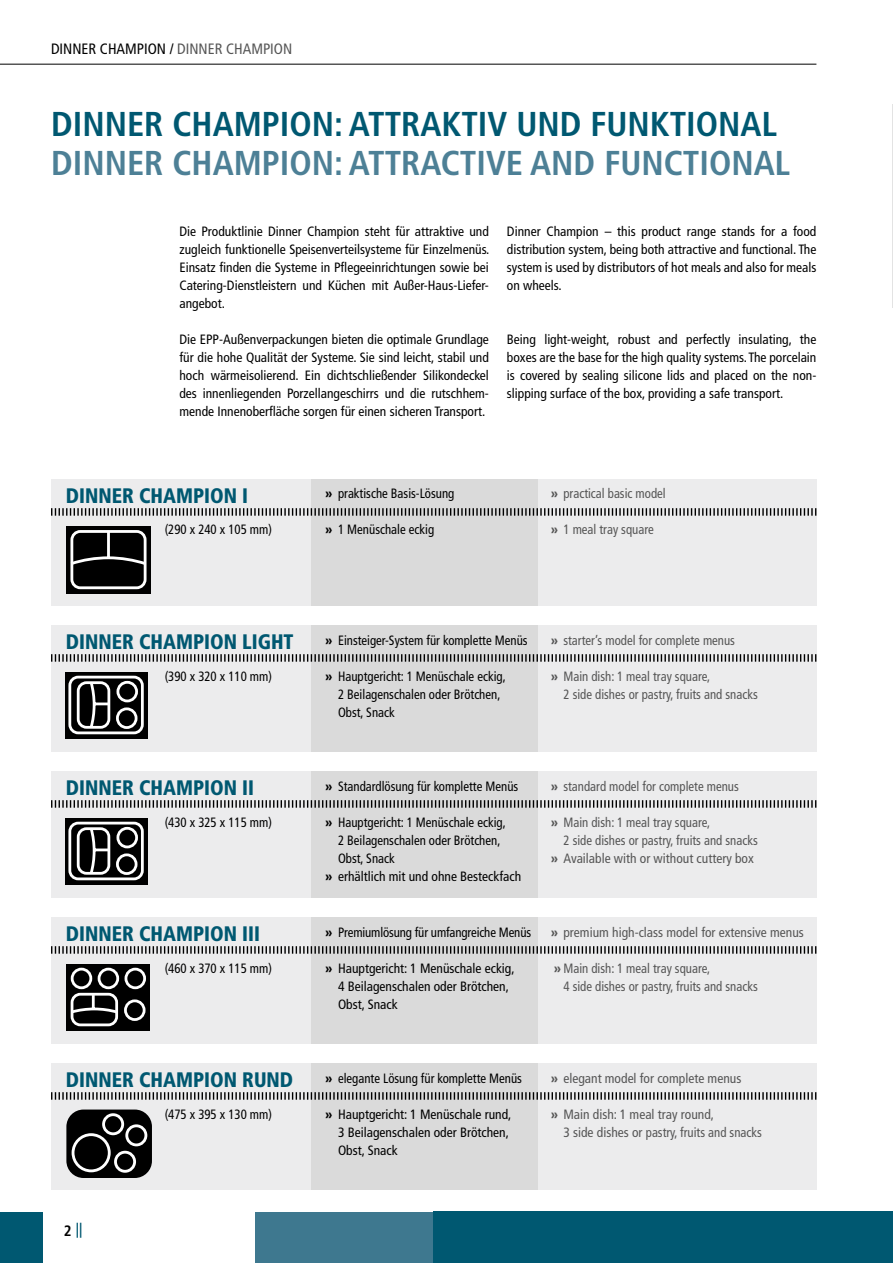
<style>
.page{position:relative;width:893px;height:1263px;background:#fff}
.page>*{position:absolute;margin:0;border:0;box-sizing:border-box;transform-origin:0 0}
.t1{font:700 condensed 34.5px "Frutiger";color:#4d8096}
.t2{font:700 condensed 34.5px "Frutiger";color:#005871}
.t3{font:900 condensed 21px "Frutiger";color:#005871;scale:.95 1}
.t4{font:condensed 15px "Frutiger";color:#000}
.t5{font:700 condensed 15px "Frutiger";color:#005871}
.t6{font:condensed 13.5px/18px "Frutiger";color:#000;text-align:justify}
.t7{font:condensed 13.5px/18px "Frutiger";color:#000;scale:.95 1}
.t8{font:condensed 13.5px/18px "Frutiger";color:#565656;scale:.95 1}
.t9{font:condensed 13.5px/18px "Frutiger";color:#565656}
.s1{color:#565656}
.s2{font-weight:700;font-stretch:normal}
.s3{color:#000}
</style>
<div class="page">
<hr style="left:0;top:64px;width:816px;height:1px;background:#000">
<div style="left:0;top:1212px;width:43px;height:51px;background:#005871"></div>
<div style="left:255px;top:1212px;width:179px;height:51px;background:#3e788f"></div>
<div style="left:434px;top:1212px;width:459px;height:51px;background:#005871"></div>
<div style="left:51px;top:480px;width:765px;height:126px;background:#ececed"></div>
<div style="left:51px;top:626px;width:765px;height:126px;background:#ececed"></div>
<div style="left:51px;top:772px;width:765px;height:126px;background:#ececed"></div>
<div style="left:51px;top:918px;width:765px;height:126px;background:#ececed"></div>
<div style="left:51px;top:1064px;width:765px;height:126px;background:#ececed"></div>
<div style="left:312px;top:480px;width:226px;height:126px;background:#dadada"></div>
<div style="left:312px;top:626px;width:226px;height:126px;background:#dadada"></div>
<div style="left:312px;top:772px;width:226px;height:126px;background:#dadada"></div>
<div style="left:312px;top:918px;width:226px;height:126px;background:#dadada"></div>
<div style="left:312px;top:1064px;width:226px;height:126px;background:#dadada"></div>
<div style="left:66px;top:526px;width:85px;height:67px;background:#000"></div>
<div style="left:70px;top:530px;width:77px;height:59px;border:3px solid #fff;border-radius:8px"></div>
<svg style="left:70px;top:530px;width:77px;height:37px"></svg>
<svg style="left:51px;top:507px;width:766px;height:10px"></svg>
<svg style="left:51px;top:653px;width:766px;height:10px"></svg>
<svg style="left:51px;top:799px;width:766px;height:10px"></svg>
<svg style="left:51px;top:945px;width:766px;height:10px"></svg>
<svg style="left:51px;top:1091px;width:766px;height:10px"></svg>
<div style="left:66px;top:671px;width:82px;height:67px;background:#000"></div>
<div style="left:68px;top:676px;width:76px;height:58px;border:3px solid #fff;border-radius:8px"></div>
<div style="left:116px;top:681px;width:22px;height:21px;border:3px solid #fff;border-radius:50%"></div>
<div style="left:116px;top:707px;width:21px;height:22px;border:3px solid #fff;border-radius:50%"></div>
<div style="left:77px;top:681px;width:33px;height:48px;border:3px solid #fff;border-radius:8px"></div>
<svg style="left:88px;top:679px;width:23px;height:52px"></svg>
<div style="left:66px;top:817px;width:82px;height:67px;background:#000"></div>
<div style="left:68px;top:822px;width:76px;height:58px;border:3px solid #fff;border-radius:8px"></div>
<div style="left:116px;top:827px;width:22px;height:21px;border:3px solid #fff;border-radius:50%"></div>
<div style="left:116px;top:853px;width:21px;height:22px;border:3px solid #fff;border-radius:50%"></div>
<div style="left:77px;top:827px;width:33px;height:48px;border:3px solid #fff;border-radius:8px"></div>
<svg style="left:88px;top:825px;width:23px;height:52px"></svg>
<div style="left:66px;top:963px;width:84px;height:67px;background:#000"></div>
<div style="left:125px;top:968px;width:21px;height:21px;border:3px solid #fff;border-radius:50%"></div>
<div style="left:124px;top:999px;width:22px;height:22px;border:3px solid #fff;border-radius:50%"></div>
<div style="left:71px;top:993px;width:47px;height:33px;border:3px solid #fff;border-radius:8px"></div>
<svg style="left:70px;top:992px;width:49px;height:23px"></svg>
<div style="left:98px;top:968px;width:21px;height:21px;border:3px solid #fff;border-radius:50%"></div>
<div style="left:71px;top:968px;width:21px;height:21px;border:3px solid #fff;border-radius:50%"></div>
<div style="left:66px;top:1109px;width:86px;height:69px;background:#000;border-radius:17px"></div>
<div style="left:125px;top:1124px;width:22px;height:22px;border:3px solid #fff;border-radius:50%"></div>
<div style="left:114px;top:1151px;width:22px;height:22px;border:3px solid #fff;border-radius:50%"></div>
<div style="left:102px;top:1113px;width:22px;height:22px;border:3px solid #fff;border-radius:50%"></div>
<div style="left:72px;top:1133px;width:39px;height:39px;border:3px solid #fff;border-radius:50%"></div>
<hr style="left:892px;top:104px;width:1px;height:204px;background:#e3e3e3">
<p class="t4" style="left:51px;top:40px;width:243px">Dinner champion / <span class="s1">Dinner champion</span></p>
<h1 class="t2" style="left:51px;top:104px;width:727px">DINNER CHAMPION: ATTRAKTIV UND FUNKTIONAL</h1>
<h1 class="t1" style="left:51px;top:143px;width:741px">DINNER CHAMPION: ATTRACTIVE AND FUNCTIONAL</h1>
<p class="t6" style="left:179px;top:222px;width:311px">Die Produktlinie Dinner Champion steht für attraktive und zugleich funktionelle Speisenverteilsysteme für Einzelmenüs.<br>Einsatz finden die Systeme in Pflegeeinrichtungen sowie bei Catering-Dienstleistern und Küchen mit Außer-Haus-Liefer&shy;angebot.</p>
<p class="t6" style="left:179px;top:330px;width:311px">Die EPP-Außenverpackungen bieten die optimale Grundlage für die hohe Qualität der Systeme. Sie sind leicht, stabil und hoch wärmeisolierend. Ein dichtschließender Silikondeckel des innenliegenden Porzellangeschirrs und die rutschhem&shy;mende Innenoberfläche sorgen für einen sicheren Transport.</p>
<p class="t6" style="left:507px;top:222px;width:311px">Dinner Champion – this product range stands for a food distribution system, being both attractive and functional. The system is used by distributors of hot meals and also for meals on wheels.</p>
<p class="t6" style="left:507px;top:330px;width:311px">Being light-weight, robust and perfectly insulating, the boxes are the base for the high quality systems. The porcelain is covered by sealing silicone lids and placed on the non&shy;slipping surface of the box, providing a safe transport.</p>
<h2 class="t3" style="left:66px;top:483px;width:193px">DINNER CHAMPION I</h2>
<p class="t7" style="left:165px;top:520px;width:115px">(290 x 240 x 105 mm)</p>
<p class="t7" style="left:325px;top:484px;width:137px"><span class="s2">»</span> praktische Basis-Lösung</p>
<p class="t7" style="left:325px;top:520px;width:116px"><span class="s2">»</span> 1 Menüschale eckig</p>
<p class="t8" style="left:551px;top:484px;width:123px"><span class="s2">»</span> practical basic model</p>
<p class="t8" style="left:551px;top:520px;width:110px"><span class="s2">»</span> 1 meal tray square</p>
<h2 class="t3" style="left:66px;top:629px;width:27px">DINNER</h2>
<h2 class="t3" style="left:139px;top:629px;width:26px">CHAMPION</h2>
<h2 class="t3" style="left:242px;top:629px;width:56px">LIGHT</h2>
<p class="t7" style="left:325px;top:631px;width:214px"><span class="s2">»</span> Einsteiger-System für komplette Menüs</p>
<p class="t8" style="left:551px;top:631px;width:196px"><span class="s2">»</span> starter’s model for complete menus</p>
<p class="t7" style="left:165px;top:667px;width:115px">(390 x 320 x 110 mm)</p>
<p class="t7" style="left:338px;top:667px;width:178px;text-indent:-13px"><span class="s2">»</span> Hauptgericht: 1 Menüschale eckig,<br>2 Beilagenschalen oder Brötchen,<br>Obst, Snack</p>
<p class="t8" style="left:563px;top:667px;width:206px;text-indent:-13px"><span class="s2">»</span> Main dish: 1 meal tray square,<br>2 side dishes or pastry, fruits and snacks</p>
<h2 class="t3" style="left:66px;top:775px;width:200px">DINNER CHAMPION II</h2>
<p class="t7" style="left:325px;top:777px;width:205px"><span class="s2">»</span> Standardlösung für komplette Menüs</p>
<p class="t8" style="left:551px;top:777px;width:200px"><span class="s2">»</span> standard model for complete menus</p>
<p class="t7" style="left:165px;top:813px;width:115px">(430 x 325 x 115 mm)</p>
<p class="t7" style="left:325px;top:813px;width:192px"><span class="s2">»</span> Hauptgericht: 1 Menüschale eckig,</p>
<p class="t7" style="left:338px;top:831px;width:172px">2 Beilagenschalen oder Brötchen,</p>
<p class="t7" style="left:338px;top:849px;width:61px">Obst, Snack</p>
<p class="t6" style="left:325px;top:867px;width:197px"><span class="s2">»</span> erhältlich mit und ohne Besteckfach</p>
<p class="t8" style="left:551px;top:813px;width:169px"><span class="s2">»</span> Main dish: 1 meal tray square,</p>
<p class="t8" style="left:563px;top:831px;width:206px">2 side dishes or pastry, fruits and snacks</p>
<p class="t9" style="left:551px;top:849px;width:205px"><span class="s2">»</span> Available with or without cuttery box</p>
<h2 class="t3" style="left:66px;top:921px;width:206px">DINNER CHAMPION III</h2>
<p class="t7" style="left:325px;top:923px;width:218px"><span class="s2">»</span> Premiumlösung für umfangreiche Menüs</p>
<p class="t9" style="left:551px;top:923px;width:255px"><span class="s2">»</span> premium high-class model for extensive menus</p>
<p class="t7" style="left:165px;top:959px;width:115px">(460 x 370 x 115 mm)</p>
<p class="t6" style="left:338px;top:959px;width:178px;text-align:left;text-indent:-13px"><span class="s2">»</span> Hauptgericht: 1 Menüschale eckig,<br>4 Beilagenschalen oder Brötchen,<br>Obst, Snack</p>
<p class="t8" style="left:563px;top:959px;width:206px;text-indent:-10px"><span class="s2">»</span> Main dish: 1 meal tray square,<br>4 side dishes or pastry, fruits and snacks</p>
<h2 class="t3" style="left:66px;top:1067px;width:226px">DINNER CHAMPION RUND</h2>
<p class="t7" style="left:325px;top:1069px;width:209px"><span class="s2">»</span> elegante Lösung für komplette Menüs</p>
<p class="t9" style="left:551px;top:1069px;width:192px"><span class="s2">»</span> elegant model for complete menus</p>
<p class="t7" style="left:165px;top:1105px;width:115px">(475 x 395 x 130 mm)</p>
<p class="t6" style="left:338px;top:1105px;width:175px;text-align:left;text-indent:-13px"><span class="s2">»</span> Hauptgericht: 1 Menüschale rund,<br>3 Beilagenschalen oder Brötchen,<br>Obst, Snack</p>
<p class="t9" style="left:563px;top:1105px;width:200px;text-indent:-13px"><span class="s2">»</span> Main dish: 1 meal tray round,<br>3 side dishes or pastry, fruits and snacks</p>
<p class="t5" style="left:64px;top:1220px;width:20px"><span class="s3">2</span> ||</p>
</div>
